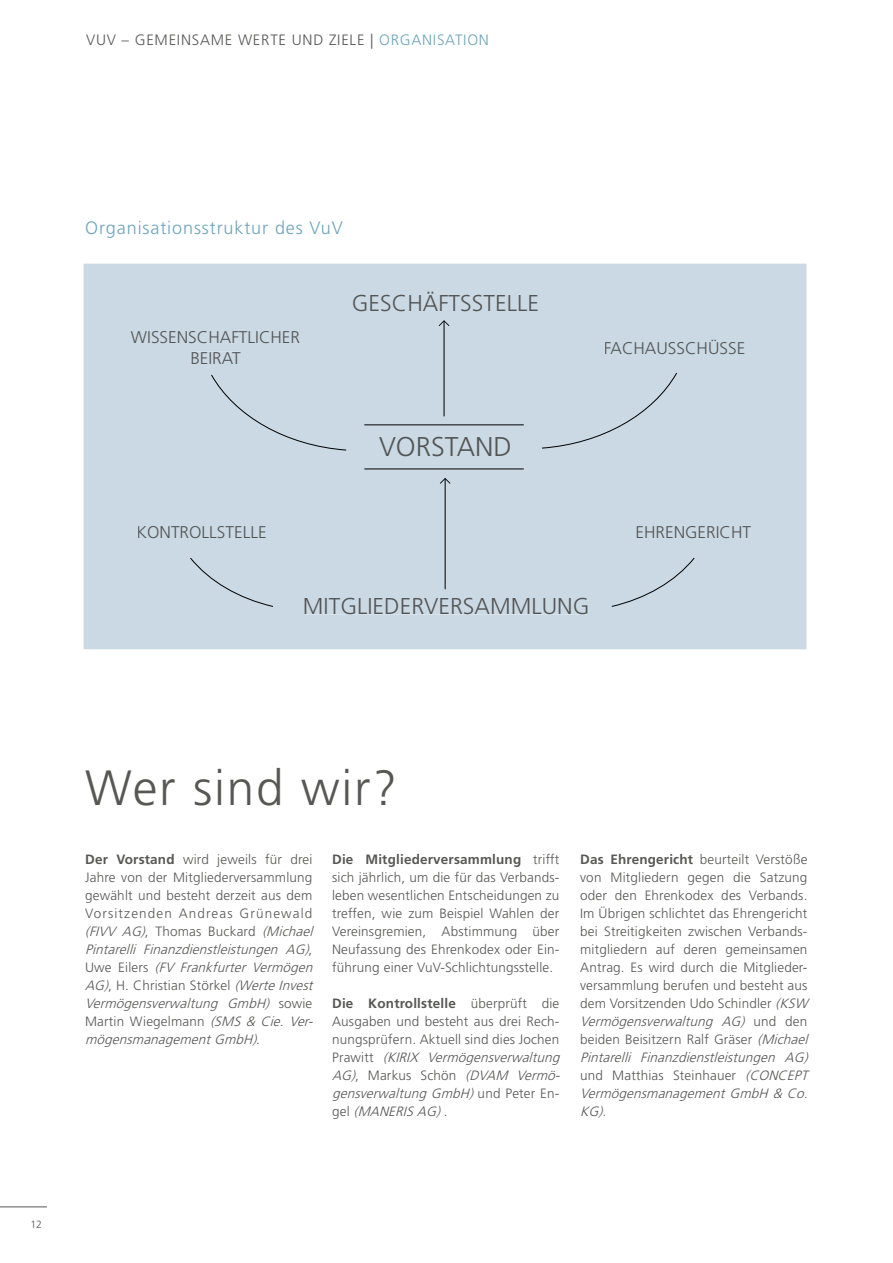
<style>
.page{position:relative;width:893px;height:1263px;background:#fff}
.page>*{position:absolute;margin:0;border:0;box-sizing:border-box;transform-origin:0 0}
.t1{font:300 49.5px "Frutiger LT Std";letter-spacing:.035em;color:#575756}
.t2{font:300 27.15px "Frutiger LT Std";color:#535454}
.t3{font:300 22.95px "Frutiger LT Std";color:#535454}
.t4{font:300 18px "Frutiger LT Std";letter-spacing:.05em;color:#6da4ba}
.t5{font:300 16.95px/20.4px "Frutiger LT Std";color:#535454;text-align:center}
.t6{font:300 15px "Frutiger LT Std";letter-spacing:.05em;color:#575756}
.t7{font:300 13.5px/18px "Frutiger LT Std";letter-spacing:.015em;color:#575756}
.t8{font:300 10.5px "Frutiger LT Std";color:#575756}
.s1{color:#6da4ba}
.s2{font-weight:700}
.s3{font-style:italic}
</style>
<div class="page">
<hr style="left:0;top:1206px;width:47px;height:1px;background:#575756">
<div style="left:84px;top:264px;width:722px;height:385px;background:#cad9e3"></div>
<div style="left:305px;top:598px;width:282px;height:16px;background:#cad9e3"></div>
<div style="left:353px;top:291px;width:185px;height:20px;background:#cad9e3"></div>
<div style="left:605px;top:339px;width:139px;height:15px;background:#cad9e3"></div>
<div style="left:131px;top:331px;width:169px;height:12px;background:#cad9e3"></div>
<div style="left:192px;top:352px;width:49px;height:12px;background:#cad9e3"></div>
<div style="left:637px;top:526px;width:114px;height:12px;background:#cad9e3"></div>
<div style="left:138px;top:526px;width:128px;height:12px;background:#cad9e3"></div>
<hr style="left:444px;top:321px;width:1px;height:95px;background:#000">
<svg style="left:439px;top:320px;width:10px;height:6px"></svg>
<div style="left:189px;top:372px;width:506px;height:235px;background:#cad9e3"></div>
<p class="t6" style="left:86px;top:32px;width:404px">VUV – GEMEINSAME WERTE UND ZIELE | <span class="s1">ORGANISATION</span></p>
<h3 class="t4" style="left:85px;top:218px;width:259px">Organisationsstruktur des VuV</h3>
<p class="t5" style="left:131px;top:327px;width:171px">WISSENSCHAFTLICHER<br>BEIRAT</p>
<h3 class="t3" style="left:352px;top:290px;width:189px">GESCHÄFTSSTELLE</h3>
<h2 class="t2" style="left:379px;top:431px;width:134px">VORSTAND</h2>
<p class="t5" style="left:604px;top:338px;width:143px">FACHAUSSCHÜSSE</p>
<p class="t5" style="left:137px;top:522px;width:131px">KONTROLLSTELLE</p>
<p class="t5" style="left:635px;top:522px;width:117px">EHRENGERICHT</p>
<h3 class="t3" style="left:303px;top:593px;width:288px">MITGLIEDERVERSAMMLUNG</h3>
<p class="t8" style="left:30px;top:1219px;width:13px">12</p>
<h1 class="t1" style="left:85px;top:760px;width:313px">Wer sind wir?</h1>
<p class="t7" style="left:85px;top:851px;width:233px"><span class="s2">Der Vorstand</span> wird jeweils für drei Jahre von der Mitgliederversammlung gewählt und besteht derzeit aus dem Vorsitzenden Andreas Grünewald <span class="s3">(FIVV AG)</span>, T h o m a s B u c k a r d <span class="s3">(Michael Pintarelli Finanzdienstleistungen AG)</span>, U w e E i l e r s <span class="s3">(FV Frankfurter Vermögen AG)</span>, H. Christian Störkel <span class="s3">(WerteInvest Vermögensverwaltung GmbH)</span> s o w i e Martin Wiegelmann <span class="s3">(SMS &amp; Cie. Ver&shy;mögensmanagementGmbH)</span>.</p>
<p class="t7" style="left:332px;top:851px;width:229px;text-align:justify"><span class="s2">Die Mitgliederversammlung</span> trifft sich jährlich, um die für das Verbands&shy;leben wesentlichen Entscheidungen zu treffen, wie zum Beispiel Wahlen der Vereinsgremien, Abstimmung über Neufassung des Ehrenkodex oder Ein&shy;führung einer VuV-Schlichtungsstelle.</p>
<p class="t7" style="left:332px;top:995px;width:233px"><span class="s2">Die Kontrollstelle</span> überprüft die Ausgaben und besteht aus drei Rech&shy;nungsprüfern. Aktuell sind dies Jochen P r a w i t t <span class="s3">(KIRIX Vermögensverwaltung AG)</span>, M a r k u s S c h ö n <span class="s3">(DVAM Vermö&shy;gensverwaltung GmbH)</span>u n d P e t e r E n - g e l <span class="s3">(MANERISAG)</span>.</p>
<p class="t7" style="left:580px;top:851px;width:233px"><span class="s2">Das Ehrengericht</span> beurteilt Verstöße von Mitgliedern gegen die Satzung oder den Ehrenkodex des Verbands.<br>Im Übrigen schlichtet das Ehrengericht bei Streitigkeiten zwischen Verbands&shy;mitgliedern auf deren gemeinsamen Antrag. Es wird durch die Mitglieder&shy;versammlung berufen und besteht aus dem Vorsitzenden Udo Schindler <span class="s3">(KSW Vermögensverwaltung AG)</span> u n d d e n beiden Beisitzern Ralf Gräser <span class="s3">(Michael Pintarelli Finanzdienstleistungen AG) </span>und Matthias Steinhauer <span class="s3">(CONCEPT Vermögensmanagement GmbH &amp; Co.<br>KG)</span>.</p>
</div>
